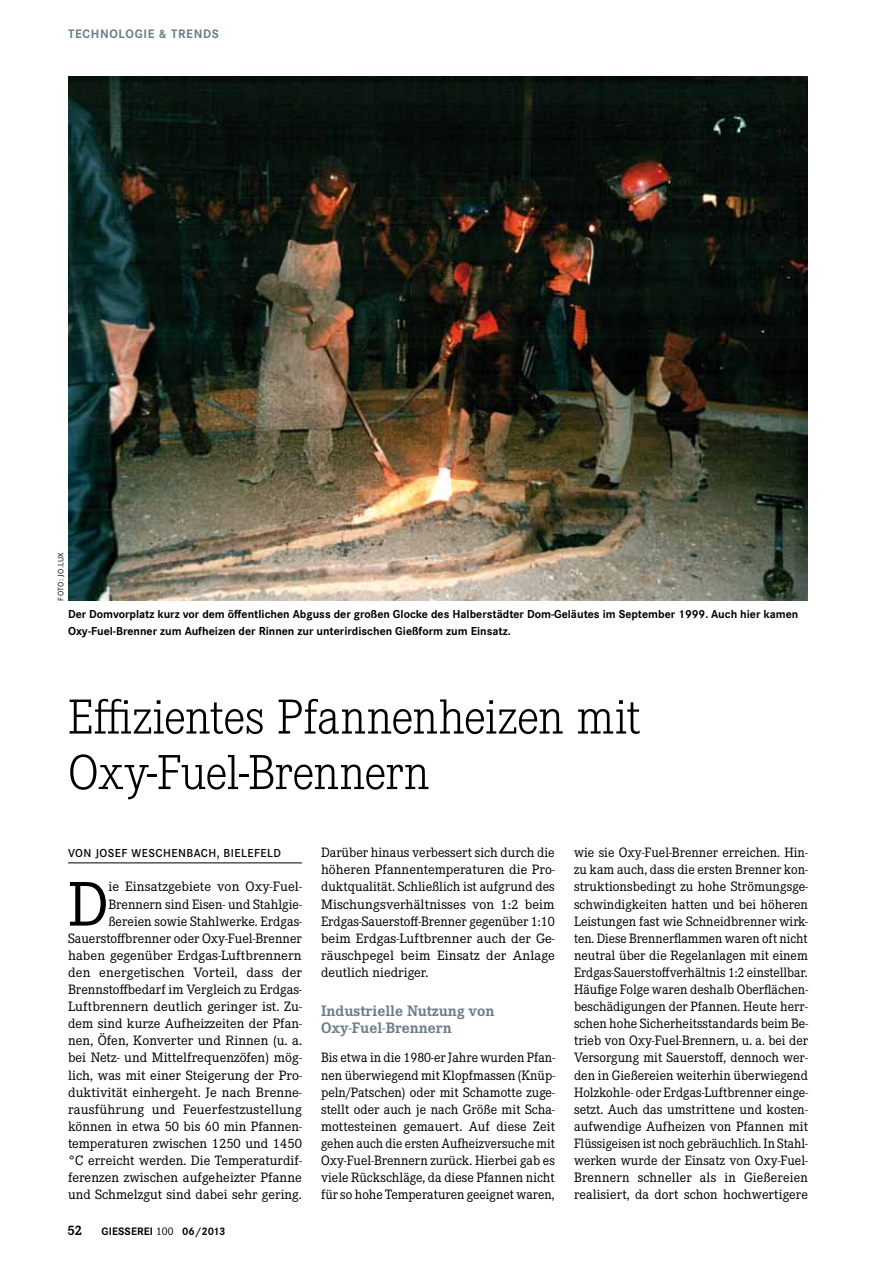
<style>
.page{position:relative;width:893px;height:1263px;background:#fff}
.page>*{position:absolute;margin:0;border:0;box-sizing:border-box;transform-origin:0 0}
.t1{font:65.4px "Corporate E";color:#000}
.t2{font:300 51px/55.5px "Corporate E";letter-spacing:-.015em;color:#000}
.t3{font:700 15.75px/17.1px "Corporate E";color:#6a7c86}
.t4{font:700 14.25px "Corporate E";color:#000}
.t5{font:14.1px/17.1px "Corporate E";color:#000;text-align:justify}
.t6{font:14.1px/17.1px "Corporate E";color:#000;text-align:right;scale:1.04 1}
.t7{font:700 12.75px "Corporate S";letter-spacing:.055em;color:#6a7c86}
.t8{font:700 12px/17.1px "Corporate S";color:#000}
.t9{font:600 12px "Corporate S";letter-spacing:.04em;color:#000}
.t10{font:700 11.25px "Corporate S";letter-spacing:.01em;color:#000}
.t11{font:8.25px "Corporate S";letter-spacing:.03em;color:#000}
.s1{font-family:"Corporate E";font-weight:400;font-size:11.55px}
</style>
<div class="page">
<hr style="left:68px;top:862px;width:234px;height:1px;background:#000">
<img style="left:68px;top:77px;width:740px;height:524px">
<p class="t7" style="left:68px;top:27px;width:152px">TECHNOLOGIE &amp; TRENDS</p>
<p class="t11" style="left:56px;top:601px;width:50px;rotate:-90deg">FOTO: Jo.Lux</p>
<p class="t8" style="left:68px;top:605px;width:732px">Der Domvorplatz kurz vor dem öffentlichen Abguss der großen Glocke des Halberstädter Dom-Geläutes im September 1999. Auch hier kamen<br>Oxy-Fuel-Brenner zum Aufheizen der Rinnen zur unterirdischen Gießform zum Einsatz.</p>
<h2 class="t2" style="left:68px;top:690px;width:574px">Effizientes Pfannenheizen mit<br>Oxy-Fuel-Brennern</h2>
<p class="t9" style="left:68px;top:846px;width:215px">VON JOSEF WESCHENBACH, BIELEFELD</p>
<h1 class="t1" style="left:68px;top:868px;width:42px">D</h1>
<p class="t6" style="left:68px;top:878px;width:227px">ie Einsatzgebiete von Oxy-Fuel-Brennern sind Eisen- und Stahlgie&shy;ßereien sowie Stahlwerke. Erdgas-Sauerstoffbrenner oder Oxy-Fuel-Brenner haben gegenüber Erdgas-Luftbrennern den energetischen Vorteil, dass der Brennstoffbedarf im Vergleich zu Erdgas-Luftbrennern deutlich geringer ist. Zu&shy;dem sind kurze Aufheizzeiten der Pfan&shy;nen, Öfen, Konverter und Rinnen (u. a. bei Netz- und Mittelfrequenzöfen) mög&shy;lich, was mit einer Steigerung der Pro&shy;duktivität einhergeht. Je nach Brenne&shy;rausführung und Feuerfestzustellung können in etwa 50 bis 60 min Pfannen&shy;temperaturen zwischen 1250 und 1450 °C erreicht werden. Die Temperaturdif&shy;ferenzen zwischen aufgeheizter Pfanne und Schmelzgut sind dabei sehr gering.</p>
<p class="t4" style="left:67px;top:1222px;width:16px">52</p>
<p class="t10" style="left:101px;top:1225px;width:125px">Giesserei <span class="s1">100</span> 06/2013</p>
<p class="t5" style="left:321px;top:844px;width:235px">Darüber hinaus verbessert sich durch die höheren Pfannentemperaturen die Pro&shy;duktqualität. Schließlich ist aufgrund des Mischungsverhältnisses von 1:2 beim Erdgas-Sauerstoff-Brenner gegenüber 1:10 beim Erdgas-Luftbrenner auch der Ge&shy;räuschpegel beim Einsatz der Anlage deutlich niedriger.</p>
<p class="t3" style="left:321px;top:1003px;width:175px">Industrielle Nutzung von<br>Oxy-Fuel-Brennern</p>
<p class="t5" style="left:321px;top:1049px;width:236px">Bis etwa in die 1980-er Jahre wurden Pfan&shy;nen überwiegend mit Klopfmassen (Knüp&shy;peln/Patschen) oder mit Schamotte zuge&shy;stellt oder auch je nach Größe mit Scha&shy;mottesteinen gemauert. Auf diese Zeit gehen auch die ersten Aufheizversuche mit Oxy-Fuel-Brennern zurück. Hierbei gab es viele Rückschläge, da diese Pfannen nicht für so hohe Temperaturen geeignet waren,</p>
<p class="t5" style="left:574px;top:844px;width:236px">wie sie Oxy-Fuel-Brenner erreichen. Hin&shy;zu kam auch, dass die ersten Brenner kon&shy;struktionsbedingt zu hohe Strömungsge&shy;schwindigkeiten hatten und bei höheren Leistungen fast wie Schneidbrenner wirk&shy;ten. Diese Brennerflammen waren oft nicht neutral über die Regelanlagen mit einem Erdgas-Sauerstoffverhältnis 1:2 einstellbar.<br>Häufige Folge waren deshalb Oberflächen&shy;beschädigungen der Pfannen. Heute herr&shy;schen hohe Sicherheitsstandards beim Be&shy;trieb von Oxy-Fuel-Brennern, u. a. bei der Versorgung mit Sauerstoff, dennoch wer&shy;den in Gießereien weiterhin überwiegend Holzkohle- oder Erdgas-Luftbrenner einge&shy;setzt. Auch das umstrittene und kosten&shy;aufwendige Aufheizen von Pfannen mit Flüssigeisen ist noch gebräuchlich. In Stahl&shy;werken wurde der Einsatz von Oxy-Fuel-Brennern schneller als in Gießereien realisiert, da dort schon hochwertigere</p>
</div>
